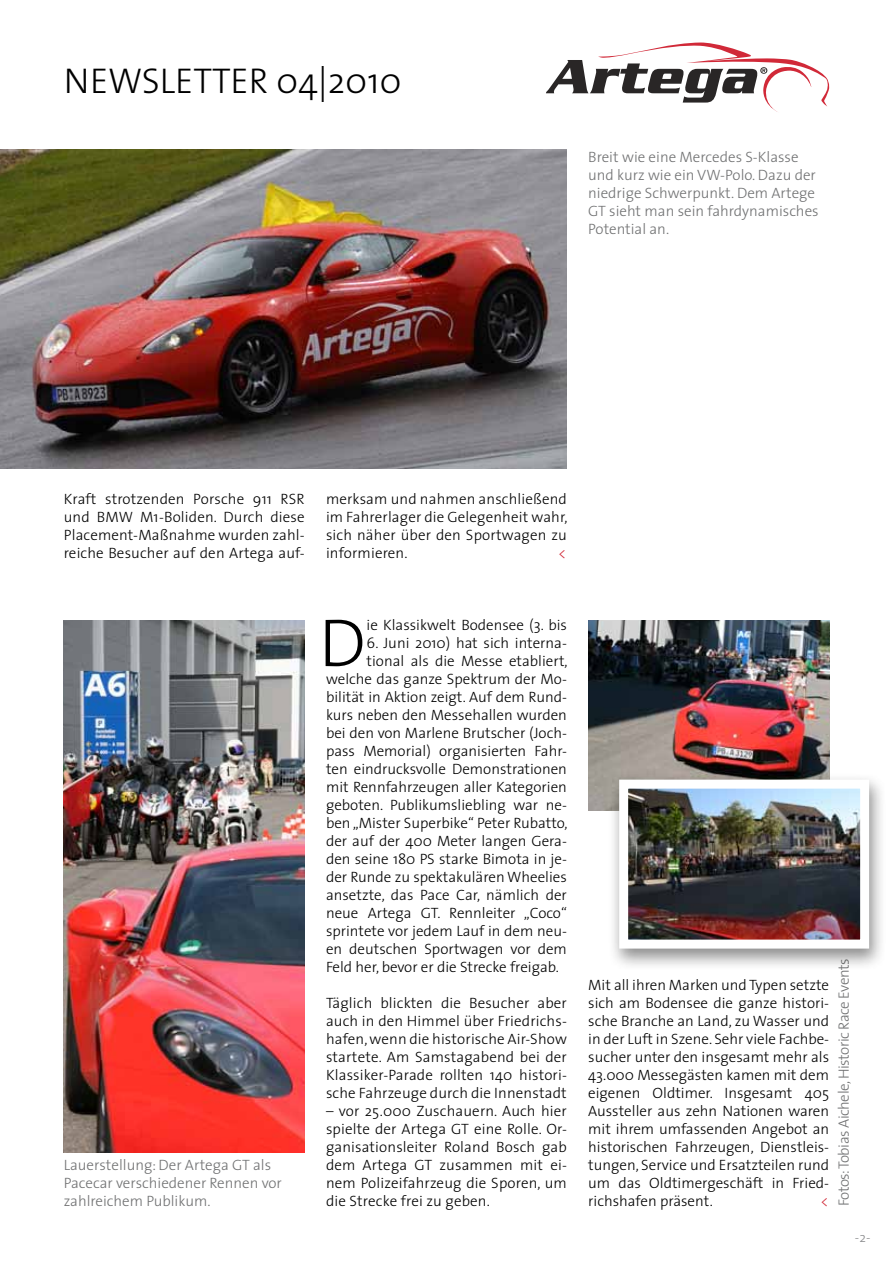
<style>
.page{position:relative;width:893px;height:1263px;background:#fff}
.page>*{position:absolute;margin:0;border:0;box-sizing:border-box;transform-origin:0 0}
.t1{font:300 68.4px "The Sans";color:#000}
.t2{font:300 36px "The Sans";color:#000}
.t3{font:300 15px/18px "The Sans";color:#000;text-align:justify}
.t4{font:300 15px/18px "The Sans";color:#707172}
.t5{font:300 15px "The Sans";letter-spacing:-.03em;color:#707172}
.t6{font:300 15px "The Sans";color:#d12938}
.t7{font:300 13.5px "The Sans";color:#87888a}
</style>
<div class="page">
<img style="left:0;top:149px;width:567px;height:319px">
<img style="left:64px;top:621px;width:241px;height:531px">
<img style="left:588px;top:621px;width:241px;height:189px">
<svg style="left:546px;top:43px;width:284px;height:69px"></svg>
<div style="left:608px;top:772px;width:278px;height:198px;background:#000;opacity:.45"></div>
<img style="left:629px;top:790px;width:230px;height:148px">
<div style="left:619px;top:780px;width:250px;height:168px;border:9px solid #fff"></div>
<h2 class="t2" style="left:64px;top:51px;width:97px">Newsletter</h2>
<h2 class="t2" style="left:276px;top:51px;width:127px">04|2010</h2>
<p class="t4" style="left:588px;top:147px;width:232px">Breit wie eine Mercedes S-Klasse und kurz wie ein VW-Polo. Dazu der niedrige Schwerpunkt. Dem Artege<br>GT sieht man sein fahrdynamisches<br>Potential an.</p>
<p class="t3" style="left:64px;top:489px;width:242px">Kraft strotzenden Porsche 911 RSR und BMW M1-Boliden. Durch diese Placement-Maßnahme wurden zahl&shy;reiche Besucher auf den Artega auf-</p>
<p class="t3" style="left:326px;top:489px;width:243px">merksam und nahmen anschließend im Fahrerlager die Gelegenheit wahr, sich näher über den Sportwagen zu informieren.</p>
<p class="t6" style="left:559px;top:541px;width:9px">&lt;</p>
<p class="t4" style="left:64px;top:1155px;width:220px">Lauerstellung: Der Artega GT als<br>Pacecar verschiedener Rennen vor zahlreichem Publikum.</p>
<h1 class="t1" style="left:319px;top:586px;width:48px">D</h1>
<p class="t3" style="left:367px;top:615px;width:202px">ie Klassikwelt Bodensee (3. bis</p>
<p class="t3" style="left:367px;top:633px;width:202px">6. Juni 2010) hat sich interna-</p>
<p class="t3" style="left:367px;top:651px;width:203px">tional als die Messe etabliert,</p>
<p class="t3" style="left:326px;top:669px;width:242px">welche das ganze Spektrum der Mo-</p>
<p class="t3" style="left:326px;top:687px;width:242px">bilität in Aktion zeigt. Auf dem Rund-</p>
<p class="t3" style="left:326px;top:705px;width:242px">kurs neben den Messehallen wurden</p>
<p class="t3" style="left:326px;top:723px;width:242px">bei den von Marlene Brutscher (Joch-</p>
<p class="t3" style="left:326px;top:741px;width:242px">pass Memorial) organisierten Fahr-</p>
<p class="t3" style="left:326px;top:759px;width:242px">ten eindrucksvolle Demonstrationen</p>
<p class="t3" style="left:326px;top:777px;width:242px">mit Rennfahrzeugen aller Kategorien</p>
<p class="t3" style="left:326px;top:795px;width:242px">geboten. Publikumsliebling war ne-</p>
<p class="t3" style="left:326px;top:813px;width:243px">ben „Mister Superbike“ Peter Rubatto,</p>
<p class="t3" style="left:326px;top:831px;width:242px">der auf der 400 Meter langen Gera-</p>
<p class="t3" style="left:326px;top:849px;width:242px">den seine 180 PS starke Bimota in je-</p>
<p class="t3" style="left:326px;top:867px;width:242px">der Runde zu spektakulären Wheelies</p>
<p class="t3" style="left:326px;top:885px;width:242px">ansetzte, das Pace Car, nämlich der</p>
<p class="t3" style="left:326px;top:903px;width:242px">neue Artega GT. Rennleiter „Coco“</p>
<p class="t3" style="left:326px;top:921px;width:242px">sprintete vor jedem Lauf in dem neu-</p>
<p class="t3" style="left:326px;top:939px;width:242px">en deutschen Sportwagen vor dem</p>
<p class="t3" style="left:326px;top:957px;width:234px">Feld her, bevor er die Strecke freigab.</p>
<p class="t3" style="left:326px;top:993px;width:242px">Täglich blickten die Besucher aber auch in den Himmel über Friedrichs&shy;hafen, wenn die historische Air-Show startete. Am Samstagabend bei der Klassiker-Parade rollten 140 histori&shy;sche Fahrzeuge durch die Innenstadt</p>
<p class="t3" style="left:326px;top:1101px;width:242px">– vor 25.000 Zuschauern. Auch hier spielte der Artega GT eine Rolle. Or&shy;ganisationsleiter Roland Bosch gab dem Artega GT zusammen mit ei&shy;nem Polizeifahrzeug die Sporen, um die Strecke frei zu geben.</p>
<p class="t3" style="left:588px;top:975px;width:242px">Mit all ihren Marken und Typen setzte sich am Bodensee die ganze histori&shy;sche Branche an Land, zu Wasser und in der Luft in Szene. Sehr viele Fachbe&shy;sucher unter den insgesamt mehr als 43.000 Messegästen kamen mit dem eigenen Oldtimer. Insgesamt 405<br>Aussteller aus zehn Nationen waren mit ihrem umfassenden Angebot an historischen Fahrzeugen, Dienstleis&shy;tungen, Service und Ersatzteilen rund um das Oldtimergeschäft in Fried&shy;richshafen präsent.</p>
<p class="t6" style="left:821px;top:1189px;width:9px">&lt;</p>
<p class="t5" style="left:831px;top:1206px;width:249px;rotate:-90deg">Fotos: Tobias Aichele, Historic Race Events</p>
<p class="t7" style="left:855px;top:1226px;width:17px">-2-</p>
</div>
